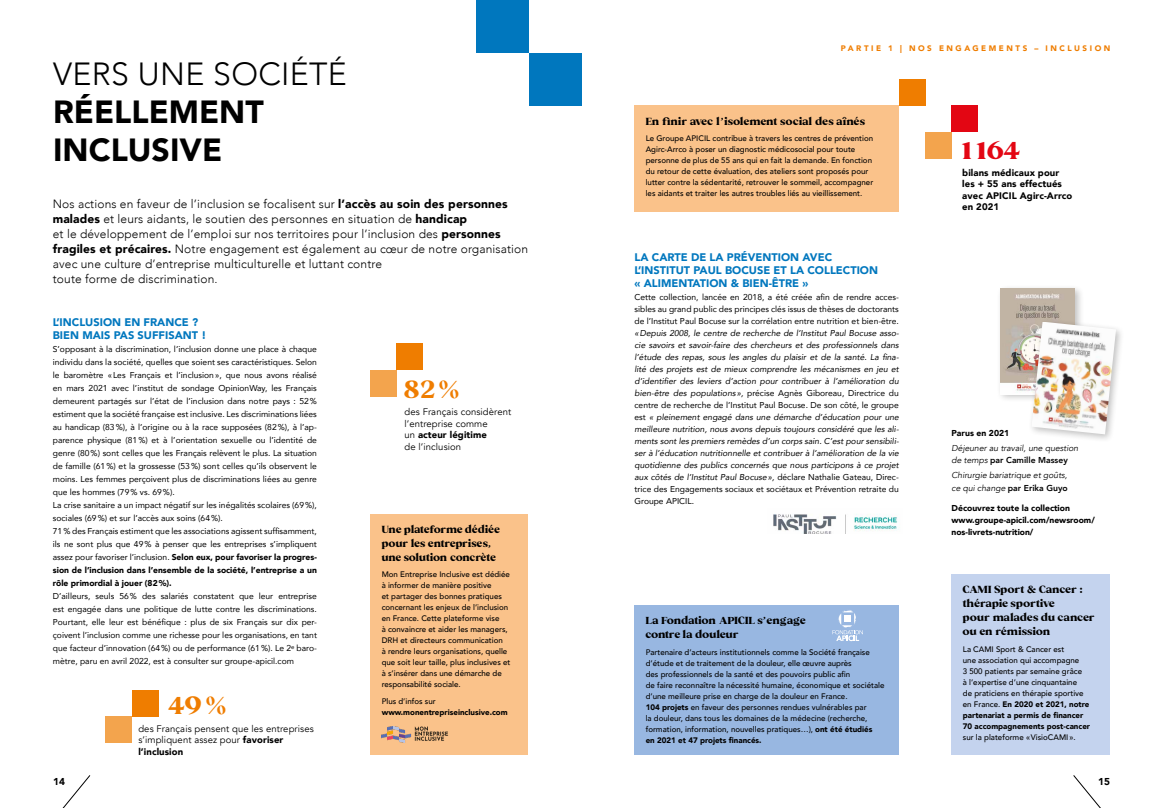
<style>
.page{position:relative;width:1163px;height:808px;background:#fff}
.page>*{position:absolute;margin:0;border:0;box-sizing:border-box;transform-origin:0 0}
.t1{font:900 32px/38px "Avenir";color:#000}
.t2{font:300 32px "Avenir";letter-spacing:.01em;color:#000}
.t3{font:24px "Bachelor";color:#ef7d00}
.t4{font:24px "Bachelor";color:#e30613}
.t5{font:300 12px/15px "Avenir";letter-spacing:.01em;color:#000}
.t6{font:900 11px/13px "Avenir";color:#0077be}
.t7{font:10px/14px "Bachelor";letter-spacing:-.025em;color:#000}
.t8{font:10px/14px "Bachelor";color:#000}
.t9{font:10px "Bachelor";letter-spacing:-.05em;color:#000}
.t10{font:900 10px "Avenir";color:#000}
.t11{font:9.5px/11.4px "Avenir";letter-spacing:.01em;color:#000}
.t12{font:900 9.5px/11.4px "Avenir";letter-spacing:.01em;color:#000}
.t13{font:italic 8.6px/12.1px "Avenir";color:#000}
.t14{font:900 8.6px "Avenir";color:#000}
.t15{font:8.5px/13px "Avenir";color:#000;text-align:justify}
.t16{font:italic 8.5px/12px "Avenir";color:#000;text-align:justify}
.t17{font:900 8.5px/12px "Avenir";color:#000}
.t18{font:500 8px/11px "Avenir";color:#000}
.t19{font:900 8px "Avenir";letter-spacing:.315em;color:#ef7d00}
.t20{font:900 8px "Avenir";color:#000}
.s1{font-weight:900}
.s2{font-style:normal}
.s3{font-weight:800;font-style:normal}
</style>
<div class="page">
<div style="left:396px;top:343px;width:27px;height:27px;background:#ef7d00"></div>
<div style="left:370px;top:370px;width:26px;height:26px;background:#f3a44d"></div>
<div style="left:951px;top:106px;width:26px;height:26px;background:#e30613"></div>
<div style="left:924px;top:132px;width:27px;height:26px;background:#f3a44d"></div>
<div style="left:132px;top:690px;width:26px;height:26px;background:#ef7d00"></div>
<div style="left:106px;top:716px;width:26px;height:27px;background:#f3a44d"></div>
<div style="left:898px;top:79px;width:27px;height:27px;background:#ef7d00"></div>
<div style="left:634px;top:605px;width:264px;height:150px;background:#98b7e1"></div>
<div style="left:634px;top:106px;width:264px;height:106px;background:#fac28a"></div>
<div style="left:370px;top:514px;width:158px;height:241px;background:#fac28a"></div>
<div style="left:528px;top:53px;width:53px;height:53px;background:#0077be"></div>
<div style="left:475px;top:0;width:53px;height:53px;background:#0077be"></div>
<div style="left:951px;top:574px;width:158px;height:181px;background:#c4d3ee"></div>
<img style="left:773px;top:514px;width:127px;height:20px">
<div style="left:996px;top:284px;width:88px;height:119px;background:#000;opacity:.25"></div>
<img style="left:1000px;top:289px;width:74px;height:105px">
<div style="left:1027px;top:317px;width:98px;height:126px;background:#000;opacity:.25"></div>
<img style="left:1031px;top:322px;width:84px;height:112px">
<svg style="left:832px;top:610px;width:30px;height:31px"></svg>
<img style="left:381px;top:727px;width:68px;height:16px">
<svg style="left:1073px;top:775px;width:28px;height:33px"></svg>
<svg style="left:62px;top:775px;width:28px;height:33px"></svg>
<h1 class="t2" style="left:53px;top:55px;width:295px">VERS UNE SOCIÉTÉ</h1>
<h1 class="t1" style="left:53px;top:92px;width:212px">RÉELLEMENT<br>INCLUSIVE</h1>
<p class="t5" style="left:53px;top:196px;width:476px">Nos actions en faveur de l’inclusion se focalisent sur <span class="s1">l’accès au soin des personnes malades</span> et leurs aidants, le soutien des personnes en situation de <span class="s1">handicap<br></span>et le développement de l’emploi sur nos territoires pour l’inclusion des <span class="s1">personnes fragiles et précaires.</span> Notre engagement est également au cœur de notre organisation avec une culture d’entreprise multiculturelle et luttant contre<br>toute forme de discrimination.</p>
<p class="t6" style="left:53px;top:315px;width:155px">L’INCLUSION EN FRANCE ?<br>BIEN MAIS PAS SUFFISANT !</p>
<p class="t15" style="left:53px;top:342px;width:265px;text-align:left">S’opposant à la discrimination, l’inclusion donne une place à chaque individu dans la société, quelles que soient ses caractéristiques. Selon le baromètre «Les Français et l’inclusion», que nous avons réalisé en mars 2021 avec l’institut de sondage OpinionWay, les Français demeurent partagés sur l’état de l’inclusion dans notre pays : 52% estiment que la société française est inclusive. Les discriminations liées au handicap (83%), à l’origine ou à la race supposées (82%), à l’ap&shy;parence physique (81%) et à l’orientation sexuelle ou l’identité de genre (80%) sont celles que les Français relèvent le plus. La situation de famille (61%) et la grossesse (53%) sont celles qu’ils observent le moins. Les femmes perçoivent plus de discriminations liées au genre que les hommes (79% vs. 69%).<br>La crise sanitaire a un impact négatif sur les inégalités scolaires (69%), sociales (69%) et sur l’accès aux soins (64%).<br>71% des Français estiment que les associations agissent suffisamment, ils ne sont plus que 49% à penser que les entreprises s’impliquent assez pour favoriser l’inclusion. <span class="s1">Selon eux, pour favoriser la progres&shy;sion de l’inclusion dans l’ensemble de la société, l’entreprise a un rôle primordial à jouer (82%).</span></p>
<p class="t15" style="left:53px;top:589px;width:265px">D’ailleurs, seuls 56% des salariés constatent que leur entreprise est engagée dans une politique de lutte contre les discriminations.<br>Pourtant, elle leur est bénéfique : plus de six Français sur dix per&shy;çoivent l’inclusion comme une richesse pour les organisations, en tant que facteur d’innovation (64%) ou de performance (61%). Le 2<sup>e</sup> baro&shy;mètre, paru en avril 2022, est à consulter sur groupe-apicil.com</p>
<h2 class="t3" style="left:168px;top:690px;width:61px">49%</h2>
<p class="t11" style="left:138px;top:723px;width:177px">des Français pensent que les entreprises s’impliquent assez pour <span class="s1">favoriser l’inclusion</span></p>
<h2 class="t3" style="left:404px;top:374px;width:58px">82%</h2>
<p class="t11" style="left:404px;top:407px;width:108px">des Français considèrent l’entreprise comme<br>un <span class="s1">acteur légitime<br></span>de l’inclusion</p>
<p class="t7" style="left:381px;top:523px;width:120px">Une plateforme dédiée pour les entreprises, une solution concrète</p>
<p class="t18" style="left:381px;top:569px;width:130px">Mon Entreprise Inclusive est dédiée à informer de manière positive<br>et partager des bonnes pratiques concernant les enjeux de l’inclusion en France. Cette plateforme vise<br>à convaincre et aider les managers, DRH et directeurs communication<br>à rendre leurs organisations, quelle que soit leur taille, plus inclusives et à s’insérer dans une démarche de responsabilité sociale.</p>
<p class="t18" style="left:381px;top:695px;width:55px">Plus d’infos sur</p>
<p class="t20" style="left:381px;top:705px;width:127px">www.monentrepriseinclusive.com</p>
<p class="t19" style="left:840px;top:41px;width:271px">PARTIE 1 | NOS ENGAGEMENTS – INCLUSION</p>
<p class="t9" style="left:645px;top:114px;width:221px">En finir avec l’isolement social des aînés</p>
<p class="t18" style="left:645px;top:133px;width:229px">Le Groupe APICIL contribue à travers les centres de prévention Agirc-Arrco à poser un diagnostic médicosocial pour toute personne de plus de 55 ans qui en fait la demande. En fonction du retour de cette évaluation, des ateliers sont proposés pour lutter contre la sédentarité, retrouver le sommeil, accompagner les aidants et traiter les autres troubles liés au vieillissement.</p>
<p class="t6" style="left:634px;top:250px;width:245px">LA CARTE DE LA PRÉVENTION AVEC<br>L’INSTITUT PAUL BOCUSE ET LA COLLECTION « ALIMENTATION &amp; BIEN-ÊTRE »</p>
<p class="t15" style="left:634px;top:291px;width:266px;line-height:12px">Cette collection, lancée en 2018, a été créée afin de rendre acces&shy;sibles au grand public des principes clés issus de thèses de doctorants de l’Institut Paul Bocuse sur la corrélation entre nutrition et bien-être.</p>
<p class="t16" style="left:634px;top:327px;width:266px">«Depuis 2008, le centre de recherche de l’Institut Paul Bocuse asso&shy;cie savoirs et savoir-faire des chercheurs et des professionnels dans l’étude des repas, sous les angles du plaisir et de la santé. La fina&shy;lité des projets est de mieux comprendre les mécanismes en jeu et d’identifier des leviers d’action pour contribuer à l’amélioration du bien-être des populations », <span class="s2">précise Agnès Giboreau, Directrice du centre de recherche de l’Institut Paul Bocuse. De son côté, le groupe est</span> « pleinement engagé dans une démarche d’éducation pour une meilleure nutrition, nous avons depuis toujours considéré que les ali&shy;ments sont les premiers remèdes d’un corps sain. C’est pour sensibili&shy;ser à l’éducation nutritionnelle et contribuer à l’amélioration de la vie quotidienne des publics concernés que nous participons à ce projet aux côtés de l’Institut Paul Bocuse», <span class="s2">déclare Nathalie Gateau, Direc&shy;trice des Engagements sociaux et sociétaux et Prévention retraite du Groupe APICIL.</span></p>
<p class="t8" style="left:645px;top:614px;width:162px">La Fondation APICIL s’engage contre la douleur</p>
<p class="t18" style="left:645px;top:646px;width:240px">Partenaire d’acteurs institutionnels comme la Société française d’étude et de traitement de la douleur, elle œuvre auprès<br>des professionnels de la santé et des pouvoirs public afin<br>de faire reconnaître la nécessité humaine, économique et sociétale d’une meilleure prise en charge de la douleur en France.<br><span class="s1">104 projets</span> en faveur des personnes rendues vulnérables par<br>la douleur, dans tous les domaines de la médecine (recherche, formation, information, nouvelles pratiques…), <span class="s1">ont été étudiés<br>en 2021 et 47 projets financés.</span></p>
<h2 class="t4" style="left:962px;top:135px;width:62px">1164</h2>
<p class="t12" style="left:962px;top:167px;width:111px">bilans médicaux pour les + 55 ans effectués avec APICIL Agirc-Arrco en 2021</p>
<p class="t14" style="left:951px;top:426px;width:59px">Parus en 2021</p>
<p class="t13" style="left:951px;top:442px;width:128px">Déjeuner au travail, une question de temps <span class="s3">par Camille Massey</span></p>
<p class="t13" style="left:951px;top:470px;width:118px">Chirurgie bariatrique et goûts, ce qui change <span class="s3">par Erika Guyo</span></p>
<p class="t14" style="left:951px;top:501px;width:120px">Découvrez toute la collection</p>
<p class="t17" style="left:951px;top:514px;width:145px">www.groupe-apicil.com/newsroom/ nos-livrets-nutrition/</p>
<p class="t7" style="left:962px;top:584px;width:134px">CAMI Sport &amp; Cancer : thérapie sportive<br>pour malades du cancer ou en rémission</p>
<p class="t18" style="left:962px;top:643px;width:129px">La CAMI Sport &amp; Cancer est<br>une association qui accompagne<br>3 500 patients par semaine grâce<br>à l’expertise d’une cinquantaine<br>de praticiens en thérapie sportive en France. <span class="s1">En 2020 et 2021, notre partenariat a permis de financer<br>70 accompagnements post-cancer</span></p>
<p class="t18" style="left:962px;top:731px;width:114px">sur la plateforme «VisioCAMI».</p>
<p class="t10" style="left:53px;top:773px;width:13px">14</p>
<p class="t10" style="left:1098px;top:773px;width:13px">15</p>
</div>
